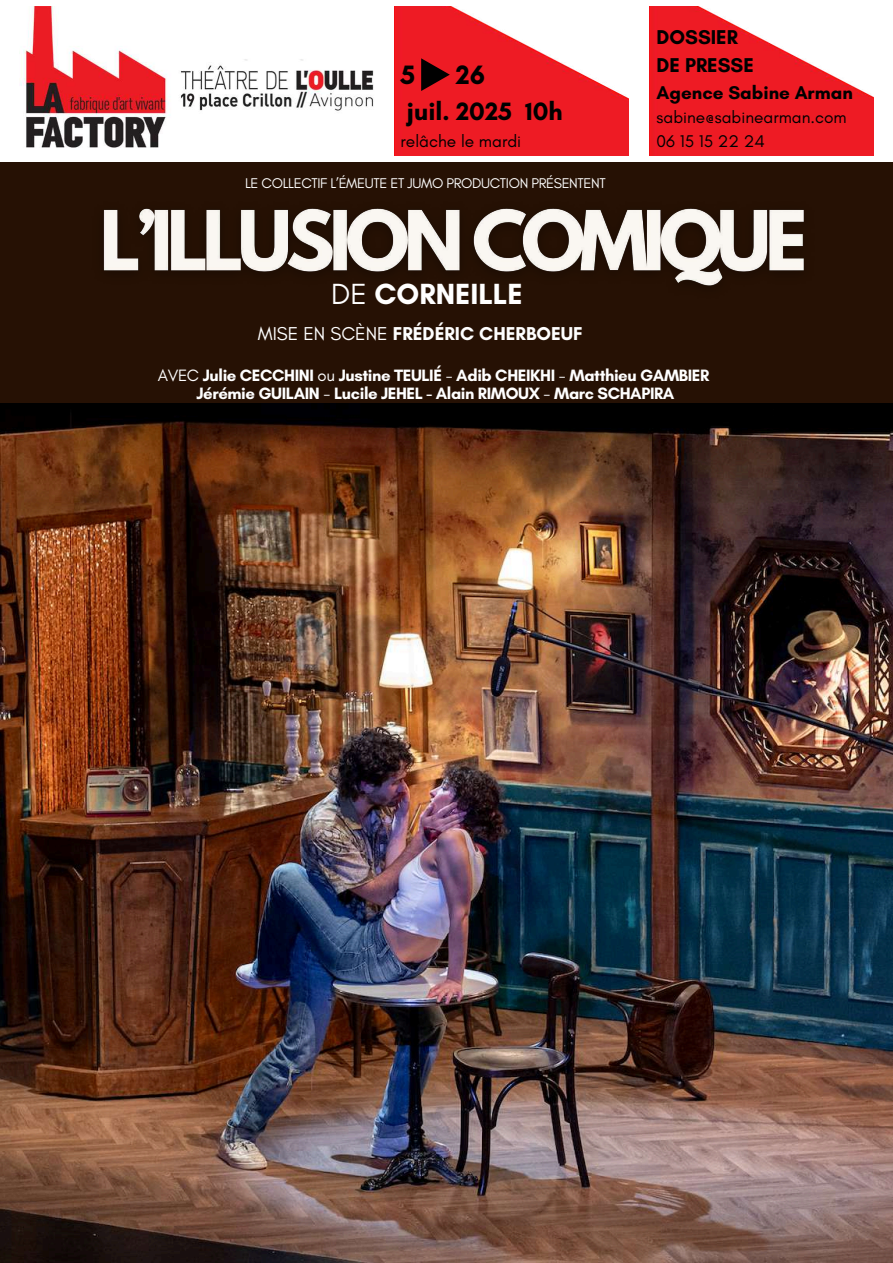
<style>
.page{position:relative;width:893px;height:1263px;background:#fff}
.page>*{position:absolute;margin:0;border:0;box-sizing:border-box;transform-origin:0 0}
.t1{font:700 29.7px "Glacial Indifference";color:#fff}
.t2{font:700 27.08px "Glacial Indifference";color:#000}
.t3{font:700 25.58px "Glacial Indifference";color:#000}
.t4{font:700 20.33px/28.1px "Glacial Indifference";color:#000}
.t5{font:700 18.98px "Glacial Indifference";color:#fff}
.t6{font:700 18.83px "Glacial Indifference";color:#000}
.t7{font:17.33px "Glacial Indifference";color:#000}
.t8{font:17.25px/23.6px "Glacial Indifference";color:#000}
.t9{font:700 16.73px/17.4px "Glacial Indifference";letter-spacing:-.025em;color:#fff;text-align:center}
.t10{font:14.33px "Glacial Indifference";letter-spacing:-.025em;color:#fff}
.s1{font-weight:400}
</style>
<div class="page">
<div style="left:0;top:0;width:892px;height:1262px;background:#261104"></div>
<img style="left:0;top:403px;width:893px;height:860px">
<div style="left:0;top:0;width:893px;height:161px;background:#fff"></div>
<img style="left:394px;top:6px;width:234px;height:149px">
<img style="left:20px;top:6px;width:354px;height:141px">
<svg style="left:421px;top:58px;width:29px;height:33px"></svg>
<img style="left:103px;top:208px;width:701px;height:78px">
<img style="left:649px;top:6px;width:224px;height:149px">
<h2 class="t2" style="left:400px;top:58px;width:16px">5</h2>
<h2 class="t2" style="left:456px;top:58px;width:31px">26</h2>
<h3 class="t3" style="left:407px;top:95px;width:157px">juil. 2025 10h</h3>
<p class="t7" style="left:400px;top:131px;width:122px">relâche le mardi</p>
<p class="t10" style="left:245px;top:175px;width:362px">LE COLLECTIF L’ÉMEUTE ET JUMO PRODUCTION PRÉSENTENT</p>
<h1 class="t1" style="left:331px;top:276px;width:193px"><span class="s1">DE</span> CORNEILLE</h1>
<p class="t5" style="left:258px;top:322px;width:326px"><span class="s1">MISE EN SCÈNE</span> FRÉDÉRIC CHERBOEUF</p>
<p class="t4" style="left:656px;top:23px;width:99px">DOSSIER<br>DE PRESSE</p>
<p class="t6" style="left:656px;top:81px;width:198px">Agence Sabine Arman</p>
<p class="t8" style="left:656px;top:106px;width:192px">sabine@sabinearman.com<br>06 15 15 22 24</p>
<p class="t9" style="left:158px;top:367px;width:553px"><span class="s1">AVEC</span> Julie CECCHINI <span class="s1">ou</span> Justine TEULIÉ <span class="s1">-</span> Adib CHEIKHI <span class="s1">-</span> Matthieu GAMBIER<br>Jérémie GUILAIN <span class="s1">-</span> Lucile JEHEL - Alain RIMOUX <span class="s1">-</span> Marc SCHAPIRA</p>
</div>
